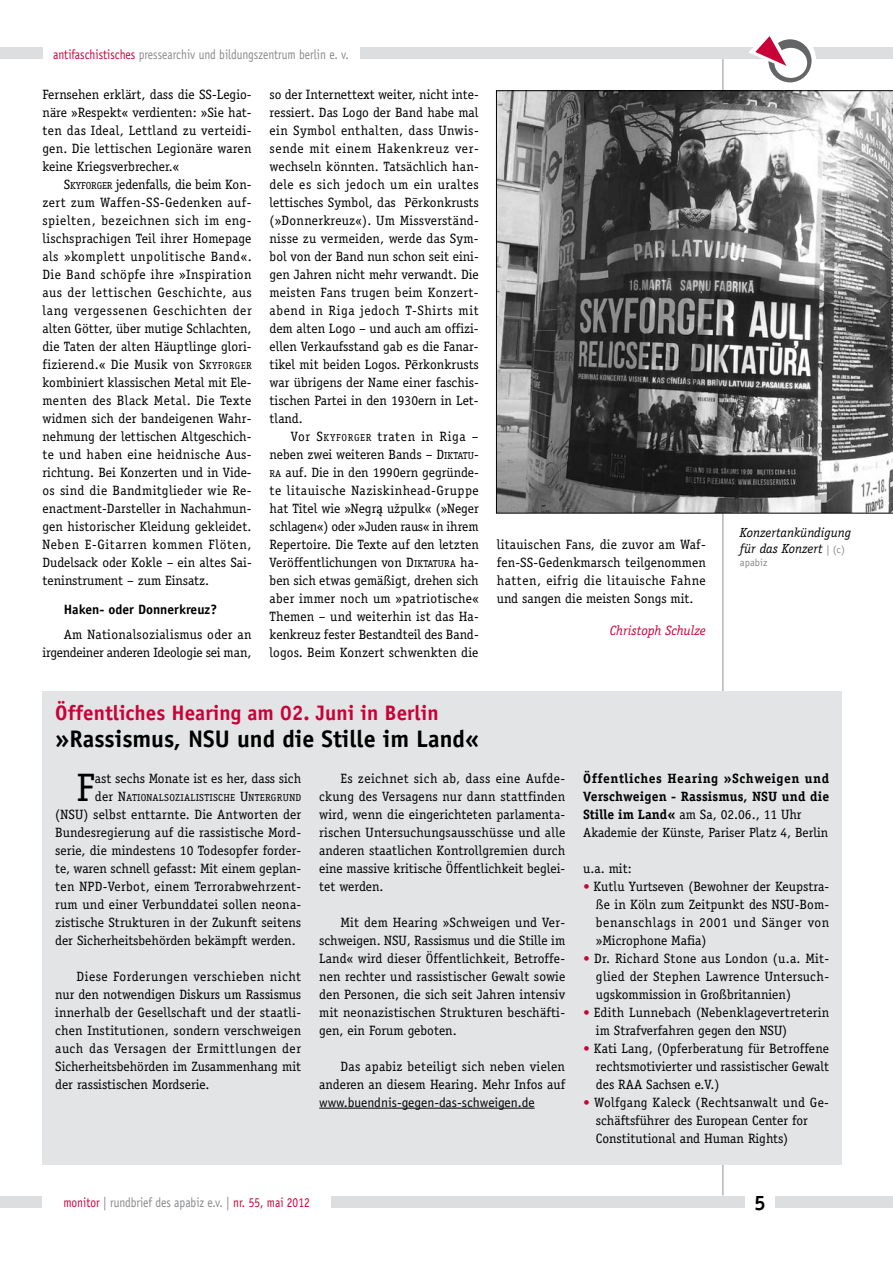
<style>
.page{position:relative;width:893px;height:1263px;background:#fff}
.page>*{position:absolute;margin:0;border:0;box-sizing:border-box;transform-origin:0 0}
.t1{font:39.75px "Officina Serif";color:#000}
.t2{font:700 24px "Officina Sans";color:#000}
.t3{font:700 21px "Officina Sans";color:#ca0039}
.t4{font:700 21px "Officina Sans";color:#000}
.t5{font:13.5px/18px "Officina Serif";color:#000;text-align:justify}
.t6{font:13.5px "Officina Sans";color:#87888a;scale:.85 1}
.t7{font:700 13.5px/18px "Officina Serif";letter-spacing:.015em;color:#000;text-align:justify}
.t8{font:13.5px "Officina Sans";color:#000}
.t9{font:700 13.5px "Officina Sans";color:#000}
.t10{font:italic 13.5px "Officina Serif";color:#ca0039}
.t11{font:13.35px "Officina Serif";color:#000}
.t12{font:italic 13.2px/15.9px "Officina Serif";color:#000}
.t13{font:10.5px "Officina Sans";color:#87888a}
.t14{font:10.2px "Officina Serif";letter-spacing:.03em;color:#000}
.s1{color:#ca0039}
.s2{font-style:inherit}
.s3{font-size:10.2px}
.s4{font-family:"Sylfaen";font-size:15px}
.s5{font-family:"Officina Sans";font-style:normal;font-size:10.5px;color:#87888a}
.s6{font-size:13.5px}
.s7{font-weight:400}
.s8{font-style:italic;font-size:12.75px;color:#ca0039}
</style>
<div class="page">
<div style="left:0;top:1196px;width:893px;height:12px;background:#dddedf"></div>
<div style="left:0;top:47px;width:893px;height:12px;background:#dddedf"></div>
<svg style="left:765px;top:34px;width:51px;height:51px"></svg>
<div style="left:768px;top:39px;width:43px;height:43px;background:#646567;border-radius:50%"></div>
<div style="left:774px;top:48px;width:33px;height:30px;background:#fff;border-radius:50%"></div>
<svg style="left:749px;top:34px;width:48px;height:39px"></svg>
<hr style="left:722px;top:59px;width:1px;height:1136px;background:#9c9d9f">
<div style="left:43px;top:32px;width:316px;height:43px;background:#fff"></div>
<div style="left:745px;top:1185px;width:30px;height:35px;background:#fff"></div>
<div style="left:43px;top:1189px;width:288px;height:26px;background:#fff"></div>
<svg style="left:496px;top:90px;width:397px;height:423px;background:#707070"></svg>
<div style="left:43px;top:753px;width:799px;height:412px;background:#e3e4e5"></div>
<hr style="left:319px;top:1108px;width:216px;height:1px;background:#000">
<div style="left:43px;top:691px;width:799px;height:74px;background:#e3e4e5"></div>
<p class="t6" style="left:53px;top:46px;width:349px"><span class="s1">antifaschistisches</span> pressearchiv und bildungszentrum berlin e. v.</p>
<p class="t5" style="left:43px;top:85px;width:211px">Fernsehen erklärt, dass die SS-Legio&shy;näre »Respekt« verdienten: »Sie hat&shy;ten das Ideal, Lettland zu verteidi&shy;gen. Die lettischen Legionäre waren keine Kriegsverbrecher.«</p>
<p class="t5" style="left:43px;top:175px;width:211px;text-indent:21px"><span class="s2">S</span><span class="s3">KYFORGER</span> jedenfalls, die beim Kon&shy;zert zum Waffen-SS-Gedenken auf&shy;spielten, bezeichnen sich im eng&shy;lischsprachigen Teil ihrer Homepage als »komplett unpolitische Band«.<br>Die Band schöpfe ihre »Inspiration aus der lettischen Geschichte, aus lang vergessenen Geschichten der alten Götter, über mutige Schlachten, die Taten der alten Häuptlinge glori&shy;fizierend.« Die Musik von <span class="s2">S</span><span class="s3">KYFORGER </span>kombiniert klassischen Metal mit Ele&shy;menten des Black Metal. Die Texte widmen sich der bandeigenen Wahr&shy;nehmung der lettischen Altgeschich&shy;te und haben eine heidnische Aus&shy;richtung. Bei Konzerten und in Vide&shy;os sind die Bandmitglieder wie Re&shy;enactment-Darsteller in Nachahmun&shy;gen historischer Kleidung gekleidet.<br>Neben E-Gitarren kommen Flöten, Dudelsack oder Kokle – ein altes Sai&shy;teninstrument – zum Einsatz.</p>
<p class="t9" style="left:64px;top:601px;width:155px">Haken- oder Donnerkreuz?</p>
<p class="t5" style="left:43px;top:625px;width:211px;text-align:right">Am Nationalsozialismus oder an irgendeiner anderen Ideologie sei man,</p>
<p class="t5" style="left:270px;top:85px;width:211px">so der Internettext weiter, nicht inte&shy;ressiert. Das Logo der Band habe mal ein Symbol enthalten, dass Unwis&shy;sende mit einem Hakenkreuz ver&shy;wechseln könnten. Tatsächlich han&shy;dele es sich jedoch um ein uraltes lettisches Symbol, das P<span class="s4">ē</span>rkonkrusts (»Donnerkreuz«). Um Missverständ&shy;nisse zu vermeiden, werde das Sym&shy;bol von der Band nun schon seit eini&shy;gen Jahren nicht mehr verwandt. Die meisten Fans trugen beim Konzert&shy;abend in Riga jedoch T-Shirts mit dem alten Logo – und auch am offizi&shy;ellen Verkaufsstand gab es die Fanar&shy;tikel mit beiden Logos. P<span class="s4">ē</span>rkonkrusts war übrigens der Name einer faschis&shy;tischen Partei in den 1930ern in Let&shy;tland.</p>
<p class="t5" style="left:270px;top:427px;width:211px;text-indent:21px">Vor <span class="s2">S</span><span class="s3">KYFORGER</span> traten in Riga – neben zwei weiteren Bands – <span class="s2">D</span><span class="s3">IKTATU</span><span class="s2">-</span><span class="s3">RA</span> auf. Die in den 1990ern gegründe&shy;te litauische Naziskinhead-Gruppe hat Titel wie »Negr<span class="s4">ą</span> užpulk« (»Neger schlagen«) oder »Juden raus« in ihrem Repertoire. Die Texte auf den letzten Veröffentlichungen von <span class="s2">D</span><span class="s3">IKTATURA</span> ha&shy;ben sich etwas gemäßigt, drehen sich aber immer noch um »patriotische« Themen – und weiterhin ist das Ha&shy;kenkreuz fester Bestandteil des Band&shy;logos. Beim Konzert schwenkten die</p>
<h3 class="t3" style="left:55px;top:700px;width:385px">Öffentliches Hearing am 02. Juni in Berlin</h3>
<h2 class="t2" style="left:55px;top:724px;width:426px">»Rassismus, NSU und die Stille im Land«</h2>
<p class="t5" style="left:497px;top:535px;width:211px">litauischen Fans, die zuvor am Waf&shy;fen-SS-Gedenkmarsch teilgenommen hatten, eifrig die litauische Fahne und sangen die meisten Songs mit.</p>
<p class="t10" style="left:610px;top:623px;width:97px">Christoph Schulze</p>
<p class="t12" style="left:740px;top:525px;width:113px">Konzertankündigung für das Konzert <span class="s5">| (c)</span></p>
<p class="t13" style="left:740px;top:556px;width:29px">apabiz</p>
<h1 class="t1" style="left:77px;top:764px;width:20px">F</h1>
<p class="t5" style="left:95px;top:769px;width:208px">ast sechs Monate ist es her, dass sich</p>
<p class="t14" style="left:95px;top:791px;width:208px"><span class="s6">der</span> <span class="s6">N</span>ATIONALSOZIALISTISCHE <span class="s6">U</span>NTERGRUND</p>
<p class="t5" style="left:55px;top:805px;width:248px">(NSU) selbst enttarnte. Die Antworten der Bundesregierung auf die rassistische Mord&shy;serie, die mindestens 10 Todesopfer forder&shy;te, waren schnell gefasst: Mit einem geplan&shy;ten NPD-Verbot, einem Terrorabwehrzent&shy;rum und einer Verbunddatei sollen neona&shy;zistische Strukturen in der Zukunft seitens der Sicherheitsbehörden bekämpft werden.</p>
<p class="t5" style="left:55px;top:967px;width:247px;text-indent:21px">Diese Forderungen verschieben nicht nur den notwendigen Diskurs um Rassismus innerhalb der Gesellschaft und der staatli&shy;chen Institutionen, sondern verschweigen auch das Versagen der Ermittlungen der Sicherheitsbehörden im Zusammenhang mit der rassistischen Mordserie.</p>
<p class="t5" style="left:319px;top:769px;width:248px;text-indent:21px">Es zeichnet sich ab, dass eine Aufde&shy;ckung des Versagens nur dann stattfinden wird, wenn die eingerichteten parlamenta&shy;rischen Untersuchungsausschüsse und alle anderen staatlichen Kontrollgremien durch eine massive kritische Öffentlichkeit beglei&shy;tet werden.</p>
<p class="t5" style="left:319px;top:913px;width:248px;text-indent:21px">Mit dem Hearing »Schweigen und Ver&shy;schweigen. NSU, Rassismus und die Stille im Land« wird dieser Öffentlichkeit, Betroffe&shy;nen rechter und rassistischer Gewalt sowie den Personen, die sich seit Jahren intensiv mit neonazistischen Strukturen beschäfti&shy;gen, ein Forum geboten.</p>
<p class="t5" style="left:319px;top:1057px;width:247px;text-align:right">Das apabiz beteiligt sich neben vielen anderen an diesem Hearing. Mehr Infos auf</p>
<p class="t8" style="left:319px;top:1094px;width:217px">www.buendnis-gegen-das-schweigen.de</p>
<p class="t7" style="left:583px;top:769px;width:248px">Öffentliches Hearing »Schweigen und Verschweigen - Rassismus, NSU und die Stille im Land« <span class="s7">am Sa, 02.06., 11 Uhr</span></p>
<p class="t11" style="left:583px;top:824px;width:247px">Akademie der Künste, Pariser Platz 4, Berlin</p>
<p class="t5" style="left:583px;top:859px;width:50px">u.a. mit:</p>
<p class="t5" style="left:596px;top:877px;width:235px;text-indent:-13px"><span class="s8">•</span> Kutlu Yurtseven (Bewohner der Keupstra&shy;ße in Köln zum Zeitpunkt des NSU-Bom&shy;benanschlags in 2001 und Sänger von »Microphone Mafia)</p>
<p class="t5" style="left:596px;top:949px;width:235px;text-indent:-13px"><span class="s8">•</span> Dr. Richard Stone aus London (u.a. Mit&shy;glied der Stephen Lawrence Untersuch&shy;ugskommission in Großbritannien)</p>
<p class="t5" style="left:596px;top:1003px;width:235px;text-indent:-13px"><span class="s8">•</span> Edith Lunnebach (Nebenklagevertreterin im Strafverfahren gegen den NSU)</p>
<p class="t5" style="left:596px;top:1039px;width:235px;text-indent:-13px"><span class="s8">•</span> Kati Lang, (Opferberatung für Betroffene rechtsmotivierter und rassistischer Gewalt des RAA Sachsen e.V.)</p>
<p class="t5" style="left:596px;top:1093px;width:235px;text-align:left;text-indent:-13px"><span class="s8">•</span> Wolfgang Kaleck (Rechtsanwalt und Ge&shy;schäftsführer des European Center for<br>Constitutional and Human Rights)</p>
<p class="t6" style="left:63px;top:1195px;width:291px"><span class="s1">monitor</span> | rundbrief des apabiz e.v. | <span class="s1">nr. 55, mai 2012</span></p>
<h3 class="t4" style="left:754px;top:1190px;width:13px">5</h3>
</div>
